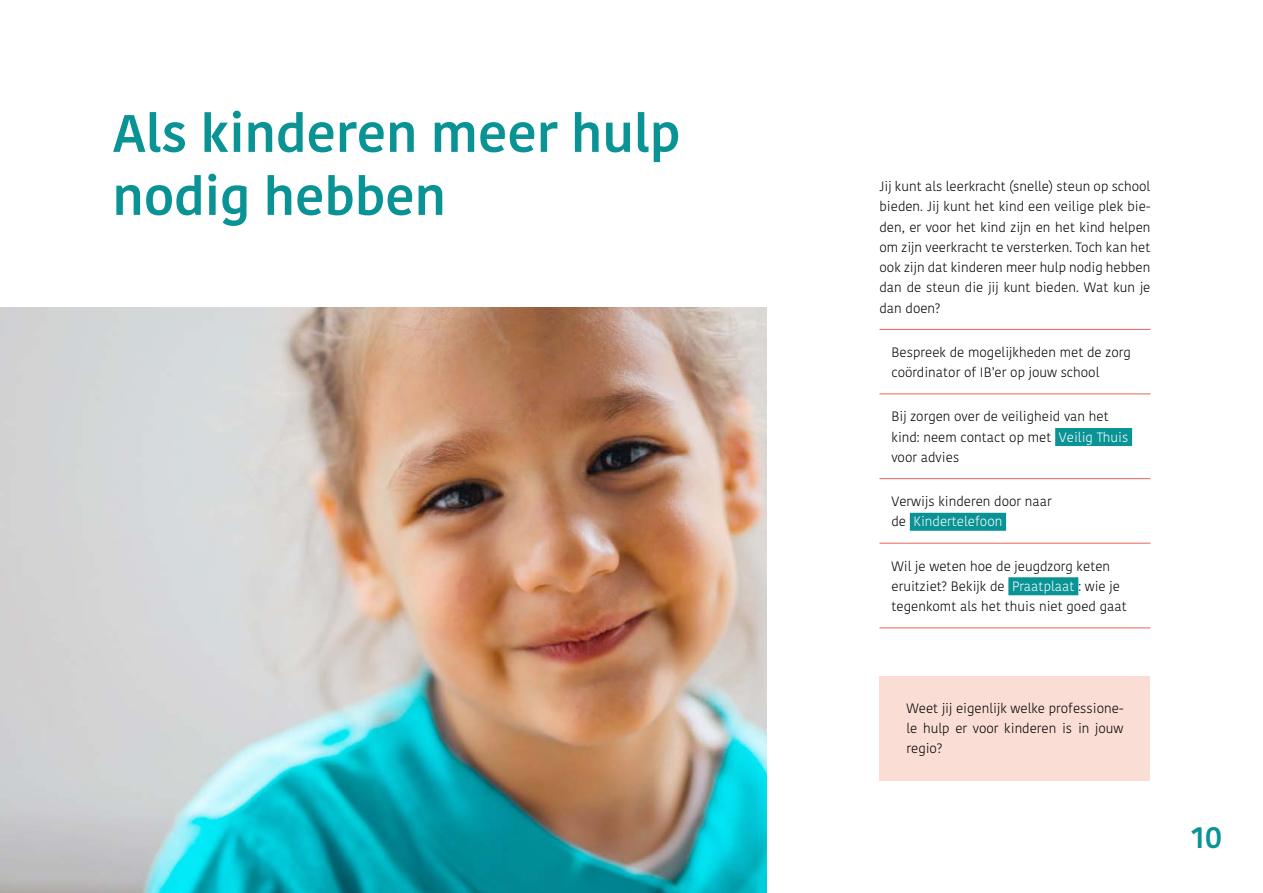
<style>
.page{position:relative;width:1263px;height:893px;background:#fff}
.page>*{position:absolute;margin:0;border:0;box-sizing:border-box;transform-origin:0 0}
.t1{font:500 52.5px/63px "Kohinoor";color:#0a9395}
.t2{font:500 30px "Kohinoor";color:#0a9395}
.t3{font:300 13.5px/20.2px "Kohinoor";color:#000}
.s1{color:#fff}
</style>
<div class="page">
<img style="left:0;top:308px;width:767px;height:585px">
<hr style="left:879px;top:329px;width:271px;height:1px;background:#e56458">
<hr style="left:879px;top:393px;width:271px;height:1px;background:#e56458">
<div style="left:1055px;top:428px;width:77px;height:18px;background:#0a9395"></div>
<hr style="left:879px;top:478px;width:271px;height:1px;background:#e56458">
<div style="left:910px;top:513px;width:96px;height:18px;background:#0a9395"></div>
<hr style="left:879px;top:543px;width:271px;height:1px;background:#e56458">
<div style="left:1008px;top:577px;width:70px;height:18px;background:#0a9395"></div>
<hr style="left:879px;top:627px;width:271px;height:1px;background:#e56458">
<div style="left:879px;top:676px;width:271px;height:104px;background:#faddd4"></div>
<h1 class="t1" style="left:112px;top:103px;width:569px">Als kinderen meer hulp nodig hebben</h1>
<p class="t3" style="left:879px;top:176px;width:272px;text-align:justify">Jij kunt als leerkracht (snelle) steun op school bieden. Jij kunt het kind een veilige plek bie&shy;den, er voor het kind zijn en het kind helpen om zijn veerkracht te versterken. Toch kan het ook zijn dat kinderen meer hulp nodig hebben dan de steun die jij kunt bieden. Wat kun je dan doen?</p>
<p class="t3" style="left:891px;top:342px;width:241px">Bespreek de mogelijkheden met de zorg coördinator of IB’er op jouw school</p>
<p class="t3" style="left:891px;top:407px;width:238px">Bij zorgen over de veiligheid van het kind: neem contact op met <span class="s1">Veilig Thuis </span>voor advies</p>
<p class="t3" style="left:891px;top:491px;width:162px">Verwijs kinderen door naar de <span class="s1">Kindertelefoon</span></p>
<p class="t3" style="left:891px;top:556px;width:237px">Wil je weten hoe de jeugdzorg keten eruitziet? Bekijk de <span class="s1">Praatplaat</span> : wie je tegenkomt als het thuis niet goed gaat</p>
<p class="t3" style="left:906px;top:698px;width:218px;text-align:justify">Weet jij eigenlijk welke professione&shy;le hulp er voor kinderen is in jouw regio?</p>
<h2 class="t2" style="left:1191px;top:818px;width:33px">10</h2>
</div>
